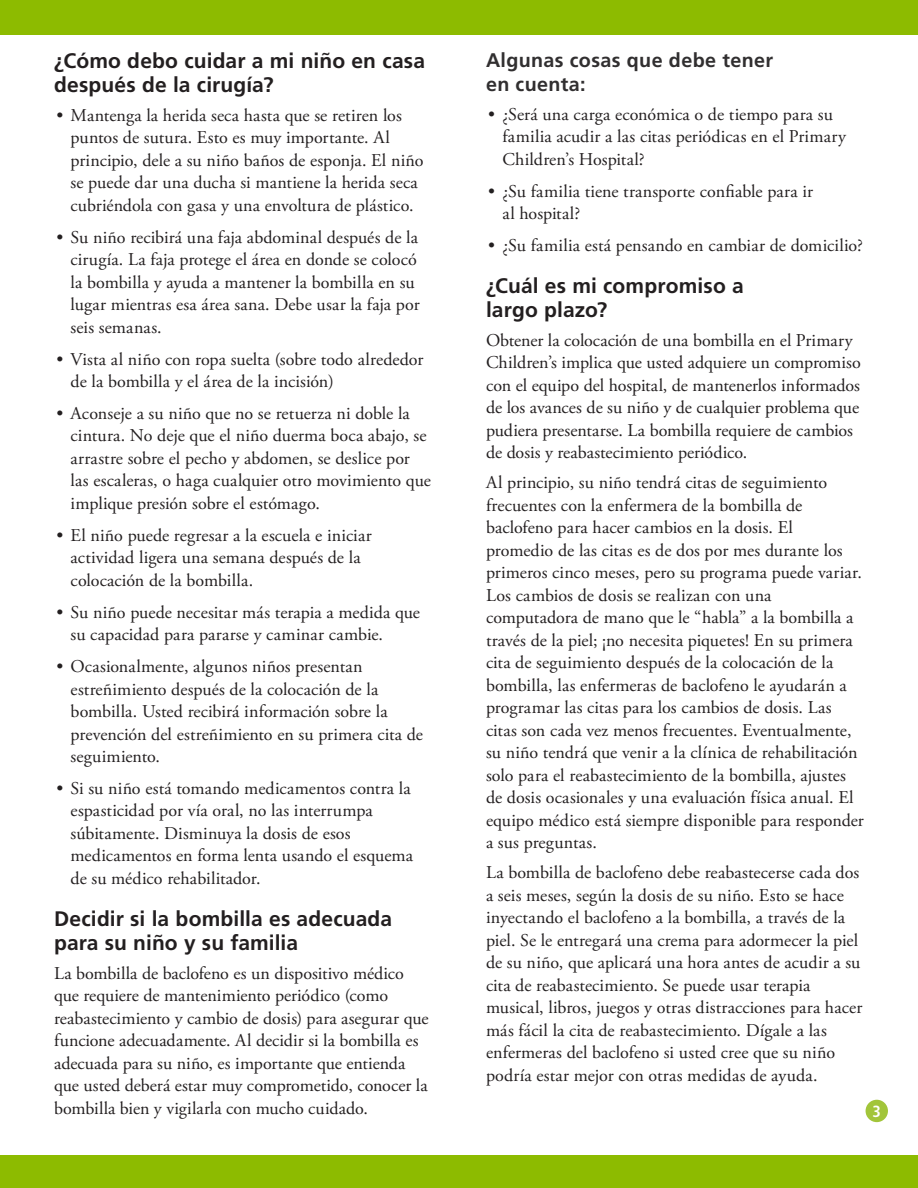
<style>
.page{position:relative;width:918px;height:1188px;background:#fff}
.page>*{position:absolute;margin:0;border:0;box-sizing:border-box;transform-origin:0 0}
.Level_1__h2{font:700 21px/24px "Frutiger LT Std";letter-spacing:.005em;color:#231f20}
.Level_2__h3{font:700 19.65px/24px "Frutiger LT Std";letter-spacing:.02em;color:#312f30}
.Main__p{font:18px/22.5px "Adobe Garamond Pro";letter-spacing:.005em;color:#231f20}
.Page_number{font:700 condensed 16.2px "Frutiger LT Std";color:#fff}
</style>
<div class="page">
<div style="left:0;top:0;width:918px;height:35px;background:#8dbb00"></div>
<div style="left:866px;top:1100px;width:22px;height:22px;background:#a2c53a;border-radius:50%"></div>
<div style="left:0;top:1156px;width:918px;height:32px;background:#8dbb00"></div>
<p class="Level_1__h2" style="left:54px;top:49px;width:373px">¿Cómo debo cuidar a mi niño en casa después de la cirugía?</p>
<p class="Main__p" style="left:71px;top:104px;width:355px;text-indent:-14px">• Mantenga la herida seca hasta que se retiren los puntos de sutura. Esto es muy importante. Al principio, dele a su niño baños de esponja. El niño se puede dar una ducha si mantiene la herida seca cubriéndola con gasa y una envoltura de plástico.</p>
<p class="Main__p" style="left:71px;top:226px;width:351px;text-indent:-14px">• Su niño recibirá una faja abdominal después de la cirugía. La faja protege el área en donde se colocó la bombilla y ayuda a mantener la bombilla en su lugar mientras esa área sana. Debe usar la faja por seis semanas.</p>
<p class="Main__p" style="left:71px;top:348px;width:354px;text-indent:-14px">• Vista al niño con ropa suelta (sobre todo alrededor de la bombilla y el área de la incisión)</p>
<p class="Main__p" style="left:71px;top:403px;width:362px;text-indent:-14px">• Aconseje a su niño que no se retuerza ni doble la cintura. No deje que el niño duerma boca abajo, se arrastre sobre el pecho y abdomen, se deslice por las escaleras, o haga cualquier otro movimiento que implique presión sobre el estómago.</p>
<p class="Main__p" style="left:71px;top:524px;width:303px;text-indent:-14px">• El niño puede regresar a la escuela e iniciar actividad ligera una semana después de la colocación de la bombilla.</p>
<p class="Main__p" style="left:71px;top:601px;width:351px;text-indent:-14px">• Su niño puede necesitar más terapia a medida que su capacidad para pararse y caminar cambie.</p>
<p class="Main__p" style="left:71px;top:656px;width:354px;text-indent:-14px">• Ocasionalmente, algunos niños presentan estreñimiento después de la colocación de la bombilla. Usted recibirá información sobre la prevención del estreñimiento en su primera cita de seguimiento.</p>
<p class="Main__p" style="left:71px;top:778px;width:344px;text-indent:-14px">• Si su niño está tomando medicamentos contra la espasticidad por vía oral, no las interrumpa súbitamente. Disminuya la dosis de esos medicamentos en forma lenta usando el esquema de su médico rehabilitador.</p>
<p class="Level_1__h2" style="left:54px;top:907px;width:340px">Decidir si la bombilla es adecuada para su niño y su familia</p>
<p class="Main__p" style="left:54px;top:962px;width:376px">La bombilla de baclofeno es un dispositivo médico que requiere de mantenimiento periódico (como reabastecimiento y cambio de dosis) para asegurar que funcione adecuadamente. Al decidir si la bombilla es adecuada para su niño, es importante que entienda que usted deberá estar muy comprometido, conocer la bombilla bien y vigilarla con mucho cuidado.</p>
<p class="Level_2__h3" style="left:486px;top:49px;width:289px">Algunas cosas que debe tener en cuenta:</p>
<p class="Main__p" style="left:502px;top:103px;width:345px;text-indent:-14px">• ¿Será una carga económica o de tiempo para su familia acudir a las citas periódicas en el Primary<br>Children’s Hospital?</p>
<p class="Main__p" style="left:502px;top:180px;width:312px;text-indent:-14px">• ¿Su familia tiene transporte confiable para ir al hospital?</p>
<p class="Main__p" style="left:488px;top:235px;width:376px">• ¿Su familia está pensando en cambiar de domicilio?</p>
<p class="Level_1__h2" style="left:486px;top:274px;width:259px">¿Cuál es mi compromiso a largo plazo?</p>
<p class="Main__p" style="left:486px;top:330px;width:376px">Obtener la colocación de una bombilla en el Primary Children’s implica que usted adquiere un compromiso con el equipo del hospital, de mantenerlos informados de los avances de su niño y de cualquier problema que pudiera presentarse. La bombilla requiere de cambios de dosis y reabastecimiento periódico.</p>
<p class="Main__p" style="left:486px;top:472px;width:379px">Al principio, su niño tendrá citas de seguimiento frecuentes con la enfermera de la bombilla de baclofeno para hacer cambios en la dosis. El promedio de las citas es de dos por mes durante los primeros cinco meses, pero su programa puede variar.<br>Los cambios de dosis se realizan con una computadora de mano que le “habla” a la bombilla a través de la piel; ¡no necesita piquetes! En su primera cita de seguimiento después de la colocación de la bombilla, las enfermeras de baclofeno le ayudarán a programar las citas para los cambios de dosis. Las citas son cada vez menos frecuentes. Eventualmente, su niño tendrá que venir a la clínica de rehabilitación solo para el reabastecimiento de la bombilla, ajustes de dosis ocasionales y una evaluación física anual. El equipo médico está siempre disponible para responder a sus preguntas.</p>
<p class="Main__p" style="left:486px;top:862px;width:378px">La bombilla de baclofeno debe reabastecerse cada dos a seis meses, según la dosis de su niño. Esto se hace inyectando el baclofeno a la bombilla, a través de la piel. Se le entregará una crema para adormecer la piel de su niño, que aplicará una hora antes de acudir a su cita de reabastecimiento. Se puede usar terapia musical, libros, juegos y otras distracciones para hacer más fácil la cita de reabastecimiento. Dígale a las enfermeras del baclofeno si usted cree que su niño podría estar mejor con otras medidas de ayuda.</p>
<p class="Page_number" style="left:873px;top:1101px;width:10px">3</p>
</div>
